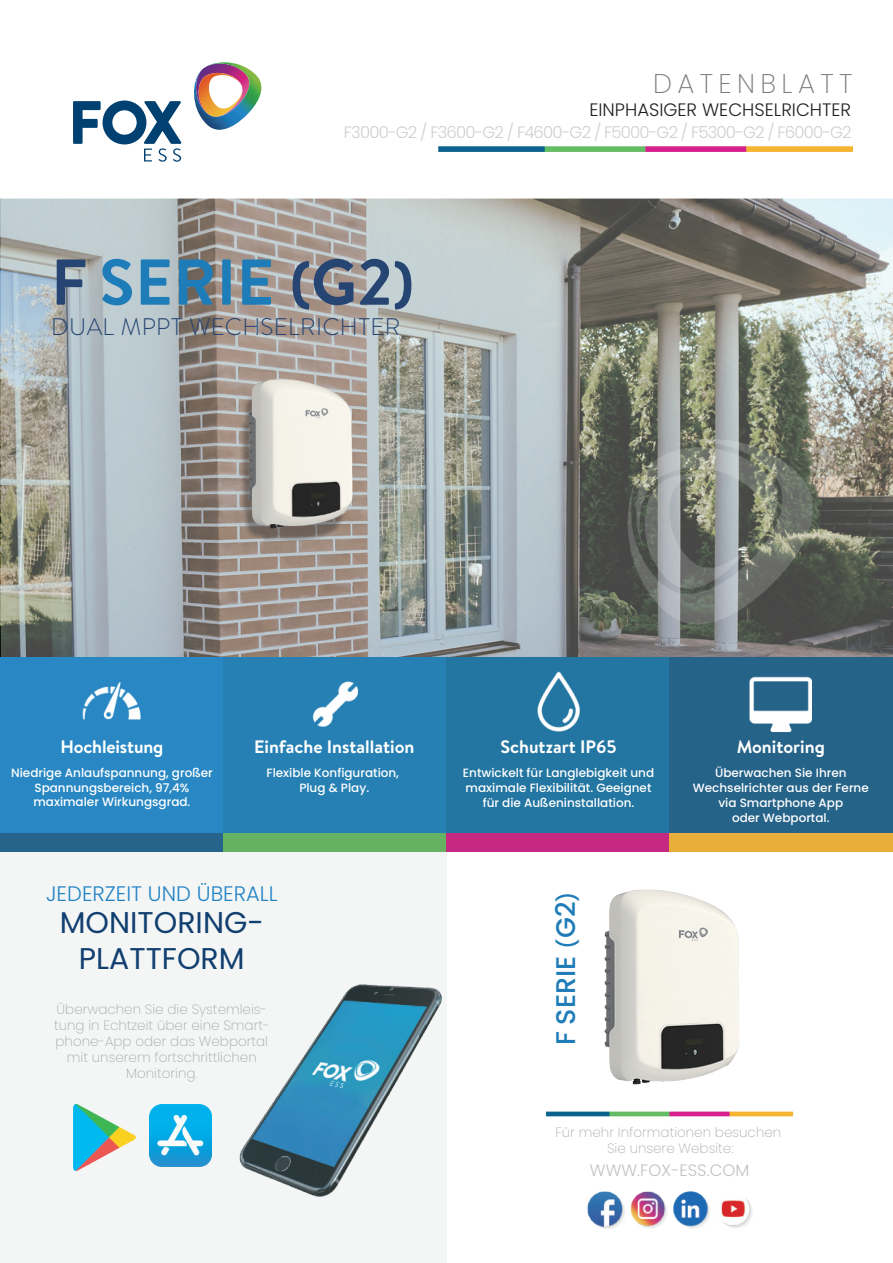
<style>
.page{position:relative;width:893px;height:1263px;background:#fff}
.page>*{position:absolute;margin:0;border:0;box-sizing:border-box;transform-origin:0 0}
.t1{font:700 64.65px "Brandon Text";letter-spacing:.01em;color:#1e7cb8}
.t2{font:30px/36px "Poppins";color:#113f70;text-align:center}
.t3{font:500 27px "Poppins";color:#1e7cb8}
.t4{font:200 27px "Poppins";letter-spacing:.2em;color:#7b7b7f}
.t5{font:300 24px "Brandon Text";letter-spacing:.015em;color:#264572}
.t6{font:300 21px "Poppins";color:#2183c5}
.t7{font:700 18px "Brandon Text";color:#fff}
.t8{font:300 18px "Poppins";color:#231f20}
.t9{font:300 16.5px "Poppins";letter-spacing:-.05em;color:#cdcfd0}
.t10{font:300 16.5px "Poppins";color:#bfc2c3}
.t11{font:200 13.5px/16.2px "Poppins";color:#a8a9ad;text-align:center}
.t12{font:200 13.5px/16.2px "Poppins";color:#acaeb1;text-align:center}
.t13{font:500 12px/15px "Poppins";color:#fff;text-align:center}
.s1{color:#264572}
.s2{font-size:61.5px;color:#264572}
.s3{font-size:21px}
</style>
<div class="page">
<div style="left:0;top:850px;width:446px;height:413px;background:#f4f6f5"></div>
<svg style="left:1px;top:198px;width:892px;height:459px"></svg>
<img style="left:438px;top:147px;width:415px;height:5px">
<img style="left:545px;top:1111px;width:249px;height:6px">
<img style="left:615px;top:429px;width:204px;height:207px">
<img style="left:587px;top:1191px;width:165px;height:38px">
<img style="left:604px;top:889px;width:135px;height:196px">
<img style="left:237px;top:373px;width:142px;height:161px">
<div style="left:0;top:657px;width:223px;height:176px;background:#2988c3"></div>
<div style="left:223px;top:657px;width:223px;height:176px;background:#2680b3"></div>
<div style="left:446px;top:657px;width:224px;height:176px;background:#2376a1"></div>
<div style="left:670px;top:657px;width:223px;height:176px;background:#266389"></div>
<div style="left:0;top:833px;width:223px;height:19px;background:#27648b"></div>
<div style="left:223px;top:833px;width:223px;height:19px;background:#66b263"></div>
<div style="left:446px;top:833px;width:224px;height:19px;background:#c52982"></div>
<div style="left:670px;top:833px;width:223px;height:19px;background:#e8ae39"></div>
<img style="left:750px;top:676px;width:62px;height:56px">
<img style="left:537px;top:672px;width:43px;height:59px">
<img style="left:312px;top:681px;width:46px;height:46px">
<img style="left:83px;top:682px;width:58px;height:38px">
<svg style="left:73px;top:101px;width:109px;height:61px"></svg>
<img style="left:194px;top:62px;width:68px;height:68px">
<img style="left:239px;top:963px;width:208px;height:257px">
<img style="left:74px;top:1104px;width:62px;height:67px">
<img style="left:150px;top:1104px;width:62px;height:62px">
<h3 class="t4" style="left:653px;top:68px;width:201px">DATENBLATT</h3>
<h3 class="t8" style="left:589px;top:99px;width:263px">EINPHASIGER WECHSELRICHTER</h3>
<h3 class="t9" style="left:344px;top:122px;width:509px">F3000-G2 / F3600-G2 / F4600-G2 / F5000-G2 / F5300-G2 / F6000-G2</h3>
<h1 class="t1" style="left:51px;top:237px;width:364px"><span class="s1">F</span> SERIE <span class="s2">(</span><span class="s1">G2</span><span class="s2">)</span></h1>
<h3 class="t5" style="left:51px;top:310px;width:350px">DUAL MPPT WECHSELRICHTER</h3>
<h3 class="t7" style="left:60px;top:734px;width:104px">Hochleistung</h3>
<p class="t13" style="left:11px;top:766px;width:203px;line-height:14.4px">Niedrige Anlaufspannung, großer<br>Spannungsbereich, 97,4% maximaler Wirkungsgrad.</p>
<h3 class="t7" style="left:254px;top:734px;width:162px">Einfache Installation</h3>
<p class="t13" style="left:267px;top:766px;width:134px">Flexible Konfiguration,<br>Plug &amp; Play.</p>
<h3 class="t6" style="left:46px;top:881px;width:233px">JEDERZEIT UND ÜBERALL</h3>
<h2 class="t2" style="left:60px;top:904px;width:206px">MONITORING-<br>PLATTFORM</h2>
<p class="t11" style="left:54px;top:1001px;width:217px">Überwachen Sie die Systemleis&shy;tung in Echtzeit über eine Smart&shy;phone-App oder das Webportal mit unserem fortschrittlichen<br>Monitoring.</p>
<h3 class="t7" style="left:500px;top:734px;width:118px">Schutzart IP65</h3>
<h3 class="t7" style="left:737px;top:734px;width:90px">Monitoring</h3>
<p class="t13" style="left:463px;top:766px;width:193px">Entwickelt für Langlebigkeit und maximale Flexibilität. Geeignet für die Außeninstallation.</p>
<p class="t13" style="left:693px;top:766px;width:177px">Überwachen Sie Ihren<br>Wechselrichter aus der Ferne via Smartphone App<br>oder Webportal.</p>
<h3 class="t3" style="left:550px;top:1045px;width:155px;rotate:-90deg">F SERIE <span class="s3">(</span>G2<span class="s3">)</span></h3>
<p class="t12" style="left:555px;top:1124px;width:227px">Für mehr Informationen besuchen<br>Sie unsere Website:</p>
<h3 class="t10" style="left:590px;top:1161px;width:161px">WWW.FOX-ESS.COM</h3>
</div>
